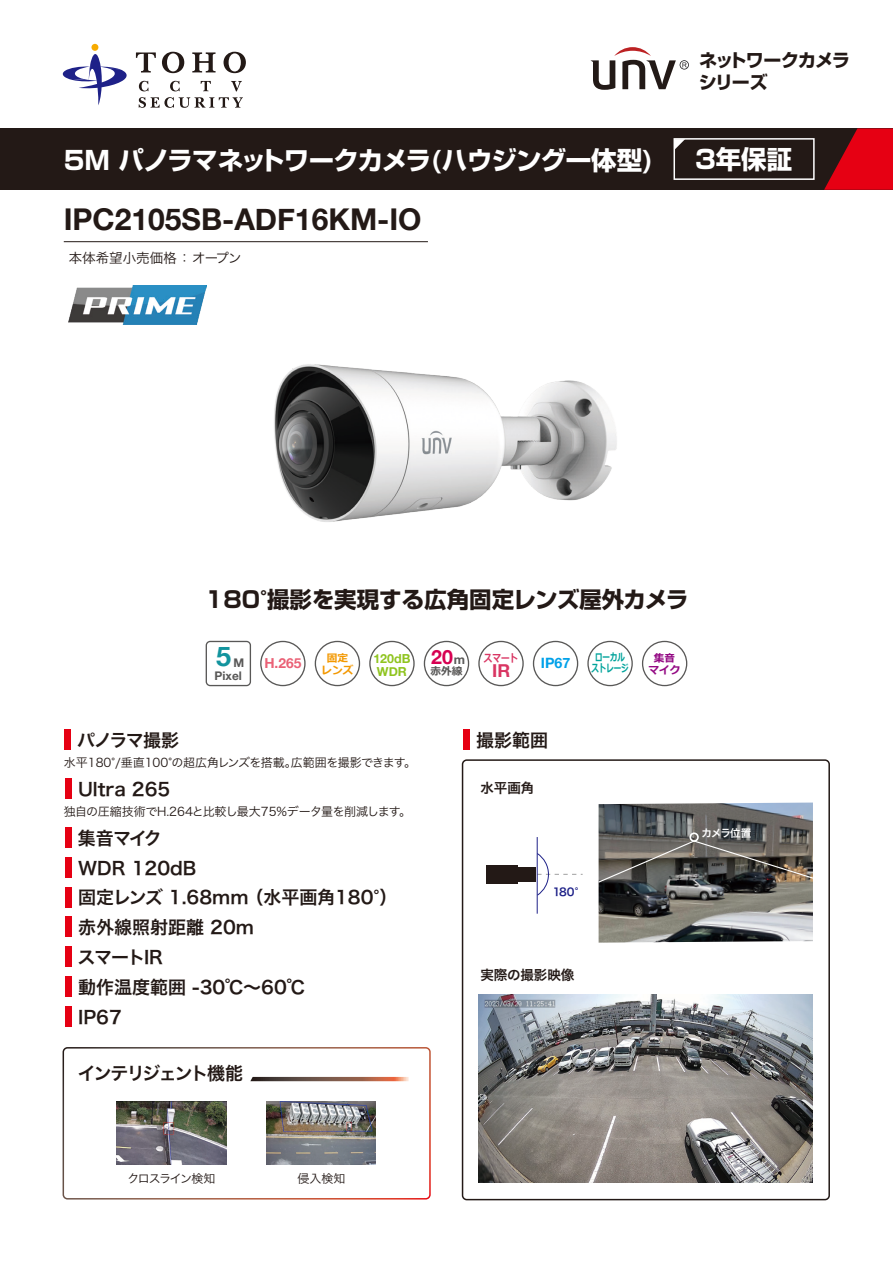
<style>
.page{position:relative;width:893px;height:1263px;background:#fff}
.page>*{position:absolute;margin:0;border:0;box-sizing:border-box;transform-origin:0 0}
.t1{font:700 30px "Helvetica Neue";color:#231916}
.t2{font:700 27px "Helvetica Neue";color:#13949e}
.t3{font:700 25.5px "Shin Go Pro";letter-spacing:-.03em;color:#fff}
.t4{font:700 22.5px "Shin Go Pro";color:#231916}
.t5{font:700 19.5px "Helvetica Neue";color:#d70051}
.t6{font:18px/29.8px "Hira Kaku Pro N W6";color:#231916}
.t7{font:700 18px/22.2px "Shin Go Pro";letter-spacing:-.055em;color:#231916}
.t8{font:18px "Hira Kaku Pro N W6";letter-spacing:-.105em;color:#231916}
.t9{font:700 17.85px "Helvetica Neue";color:#d93663}
.t10{font:700 14.25px "Helvetica Neue";color:#00a1e9}
.t11{font:700 13.8px "Helvetica Neue";color:#ea6176}
.t12{font:13.5px "Hira Kaku Pro N W3";color:#231916}
.t13{font:13.5px "Hira Kaku Pro N W6";color:#231916}
.t14{font:700 12.45px/12.5px "Helvetica Neue";color:#8fc41f}
.t15{font:700 12.45px "Helvetica Neue";color:#595857}
.t16{font:12px "Hira Kaku Pro N W3";letter-spacing:-.03em;color:#231916}
.t17{font:12px "Hira Kaku Pro N W3";letter-spacing:-.01em;color:#231916}
.t18{font:12px "Hira Kaku Pro N W3";letter-spacing:-.1em;color:#231916}
.t19{font:700 11.85px/13px "Helvetica Neue";color:#595857;text-align:right}
.t20{font:10.8px "Hira Kaku Pro N W6";color:#1e2188}
.t21{font:700 10.65px/10.6px "Meiryo";color:#00a39b;text-align:center;scale:.7 1}
.t22{font:700 10.65px "Meiryo";color:#f39800}
.t23{font:700 10.65px/12.5px "Meiryo";color:#930883;text-align:center}
.t24{font:700 10.65px "Meiryo";color:#d93663;scale:.8 1}
.t25{font:700 10.65px "Meiryo";color:#595857}
.t26{font:10.5px "Hira Kaku Pro N W6";letter-spacing:-.065em;color:#fff}
</style>
<div class="page">
<svg style="left:870px;top:128px;width:23px;height:62px"></svg>
<div style="left:91px;top:44px;width:7px;height:7px;background:#f7ab00;border-radius:50%"></div>
<svg style="left:62px;top:50px;width:65px;height:55px"></svg>
<svg style="left:139px;top:81px;width:9px;height:10px"></svg>
<svg style="left:170px;top:81px;width:10px;height:10px"></svg>
<svg style="left:201px;top:81px;width:10px;height:10px"></svg>
<svg style="left:231px;top:81px;width:11px;height:10px"></svg>
<svg style="left:139px;top:97px;width:104px;height:11px"></svg>
<svg style="left:136px;top:52px;width:20px;height:21px"></svg>
<svg style="left:162px;top:52px;width:22px;height:21px"></svg>
<svg style="left:192px;top:52px;width:24px;height:20px"></svg>
<svg style="left:224px;top:52px;width:22px;height:21px"></svg>
<div style="left:65px;top:827px;width:6px;height:21px;background:#e60013"></div>
<svg style="left:590px;top:47px;width:99px;height:43px"></svg>
<img style="left:0;top:128px;width:870px;height:607px">
<img style="left:69px;top:286px;width:138px;height:38px">
<svg style="left:424px;top:641px;width:45px;height:45px"></svg>
<svg style="left:315px;top:641px;width:45px;height:45px"></svg>
<svg style="left:533px;top:641px;width:45px;height:45px"></svg>
<svg style="left:260px;top:641px;width:46px;height:45px"></svg>
<svg style="left:478px;top:641px;width:46px;height:45px"></svg>
<svg style="left:369px;top:641px;width:46px;height:45px"></svg>
<svg style="left:206px;top:641px;width:45px;height:45px"></svg>
<svg style="left:642px;top:641px;width:45px;height:45px"></svg>
<svg style="left:587px;top:641px;width:46px;height:45px"></svg>
<div style="left:463px;top:729px;width:6px;height:21px;background:#e60013"></div>
<div style="left:462px;top:759px;width:368px;height:441px;border:2px solid #231916;border-radius:4px"></div>
<img style="left:599px;top:802px;width:214px;height:141px">
<img style="left:479px;top:994px;width:334px;height:188px">
<div style="left:689px;top:832px;width:10px;height:10px;border:2px solid #fff;border-radius:50%"></div>
<svg style="left:598px;top:841px;width:215px;height:42px;background:#605c56"></svg>
<div style="left:486px;top:865px;width:32px;height:19px;background:#231916"></div>
<div style="left:518px;top:867px;width:18px;height:14px;background:#231916"></div>
<svg style="left:536px;top:852px;width:47px;height:44px"></svg>
<hr style="left:537px;top:837px;width:1px;height:77px;background:#1e2188">
<div style="left:65px;top:778px;width:6px;height:21px;background:#e60013"></div>
<div style="left:64px;top:729px;width:7px;height:21px;background:#e60013"></div>
<div style="left:65px;top:857px;width:7px;height:20px;background:#e60013"></div>
<div style="left:65px;top:887px;width:7px;height:20px;background:#e60013"></div>
<div style="left:65px;top:916px;width:7px;height:21px;background:#e60013"></div>
<div style="left:65px;top:946px;width:7px;height:21px;background:#e60013"></div>
<div style="left:65px;top:976px;width:7px;height:21px;background:#e60013"></div>
<div style="left:65px;top:1006px;width:7px;height:21px;background:#e60013"></div>
<img style="left:116px;top:1102px;width:110px;height:63px">
<img style="left:266px;top:1102px;width:110px;height:63px">
<div style="left:63px;top:1047px;width:368px;height:152px;border:2px solid #fff;border-radius:4px"></div>
<svg style="left:250px;top:1077px;width:159px;height:4px"></svg>
<h3 class="t3" style="left:64px;top:140px;width:591px">5M パノラマネットワークカメラ(ハウジング一体型)</h3>
<h1 class="t1" style="left:64px;top:196px;width:359px">IPC2105SB-ADF16KM-IO</h1>
<p class="t12" style="left:69px;top:246px;width:174px">本体希望小売価格 ： オープン</p>
<p class="t7" style="left:699px;top:47px;width:153px">ネットワークカメラシリーズ</p>
<h3 class="t3" style="left:695px;top:139px;width:99px">3年保証</h3>
<p class="t4" style="left:205px;top:582px;width:485px">180°撮影を実現する広角固定レンズ屋外カメラ</p>
<h2 class="t2" style="left:216px;top:636px;width:17px">5</h2>
<p class="t5" style="left:431px;top:641px;width:23px">20</p>
<p class="t21" style="left:591px;top:652px;width:55px">ローカルストレージ</p>
<p class="t24" style="left:484px;top:650px;width:44px">スマート</p>
<p class="t9" style="left:492px;top:657px;width:20px">IR</p>
<p class="t19" style="left:215px;top:656px;width:31px">M<br>Pixel</p>
<p class="t23" style="left:649px;top:652px;width:34px">集音マイク</p>
<p class="t22" style="left:327px;top:651px;width:23px">固定</p>
<p class="t15" style="left:454px;top:649px;width:13px">m</p>
<p class="t22" style="left:321px;top:663px;width:34px">レンズ</p>
<p class="t14" style="left:373px;top:653px;width:39px">120dB<br>WDR</p>
<p class="t11" style="left:264px;top:653px;width:38px">H.265</p>
<p class="t10" style="left:541px;top:652px;width:31px">IP67</p>
<p class="t25" style="left:430px;top:664px;width:34px">赤外線</p>
<p class="t6" style="left:77px;top:724px;width:104px">パノラマ撮影</p>
<p class="t17" style="left:64px;top:752px;width:354px">水平180°/垂直100°の超広角レンズを搭載。広範囲を撮影できます。</p>
<p class="t16" style="left:64px;top:801px;width:349px">独自の圧縮技術でH.264と比較し最大75%データ量を削減します。</p>
<p class="t6" style="left:78px;top:773px;width:94px">Ultra 265</p>
<p class="t6" style="left:78px;top:822px;width:85px">集音マイク</p>
<p class="t6" style="left:78px;top:852px;width:321px">WDR 120dB<br>固定レンズ 1.68mm （水平画角180°）赤外線照射距離 20m<br>スマートIR<br>動作温度範囲 -30℃～60℃<br>IP67</p>
<p class="t8" style="left:78px;top:1057px;width:167px">インテリジェント機能</p>
<p class="t6" style="left:476px;top:724px;width:73px">撮影範囲</p>
<p class="t13" style="left:480px;top:776px;width:55px">水平画角</p>
<p class="t20" style="left:553px;top:882px;width:27px">180°</p>
<p class="t13" style="left:480px;top:962px;width:96px">実際の撮影映像</p>
<p class="t26" style="left:701px;top:823px;width:51px">カメラ位置</p>
<p class="t18" style="left:127px;top:1167px;width:90px">クロスライン検知</p>
<p class="t16" style="left:298px;top:1167px;width:49px">侵入検知</p>
</div>
